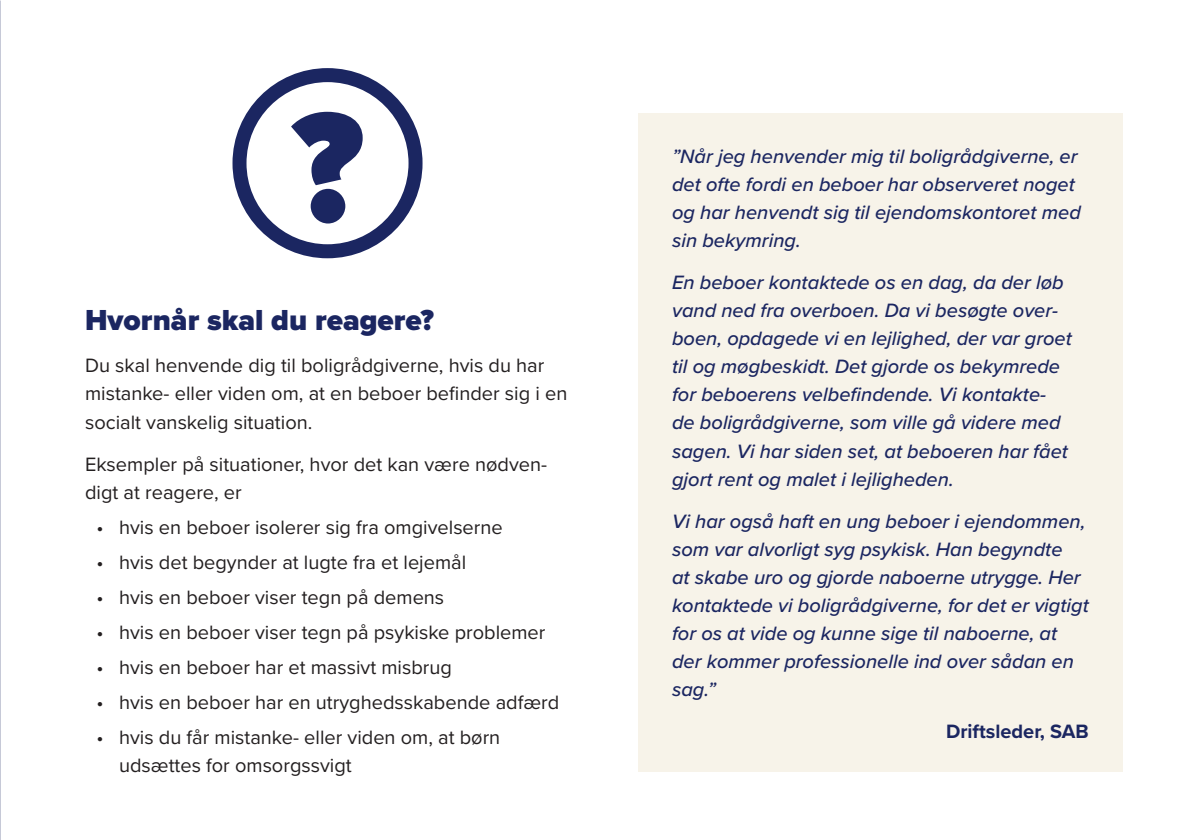
<style>
.page{position:relative;width:1191px;height:840px;background:#fff}
.page>*{position:absolute;margin:0;border:0;box-sizing:border-box;transform-origin:0 0}
.Page_header{font:900 162px "Proxima Nova";color:#1b2661}
.Page_header-2{font:900 30px "Proxima Nova";color:#1b2661}
.Fill{font:italic 500 20px/28px "Proxima Nova";color:#1b2661}
.Fill-2{font:20px/28px "Proxima Nova";color:#231f20}
.Fill-3{font:700 20px "Proxima Nova";color:#1b2661}
</style>
<div class="page">
<div style="left:638px;top:113px;width:485px;height:658px;background:#f7f3e9"></div>
<div style="left:232px;top:68px;width:190px;height:190px;border:14px solid #1b2661;border-radius:50%"></div>
<p class="Page_header" style="left:291px;top:47px;width:74px">?</p>
<p class="Page_header-2" style="left:85px;top:298px;width:350px">Hvornår skal du reagere?</p>
<p class="Fill-2" style="left:85px;top:350px;width:484px">Du skal henvende dig til boligrådgiverne, hvis du har mistanke- eller viden om, at en beboer befinder sig i en socialt vanskelig situation.</p>
<p class="Fill-2" style="left:85px;top:448px;width:463px">Eksempler på situationer, hvor det kan være nødven&shy;digt at reagere, er</p>
<p class="Fill-2" style="left:96px;top:511px;width:408px">• hvis en beboer isolerer sig fra omgivelserne</p>
<p class="Fill-2" style="left:96px;top:546px;width:371px">• hvis det begynder at lugte fra et lejemål</p>
<p class="Fill-2" style="left:96px;top:581px;width:349px">• hvis en beboer viser tegn på demens</p>
<p class="Fill-2" style="left:96px;top:616px;width:450px">• hvis en beboer viser tegn på psykiske problemer</p>
<p class="Fill-2" style="left:96px;top:651px;width:357px">• hvis en beboer har et massivt misbrug</p>
<p class="Fill-2" style="left:96px;top:686px;width:464px">• hvis en beboer har en utryghedsskabende adfærd</p>
<p class="Fill-2" style="left:119px;top:721px;width:383px;text-indent:-23px">• hvis du får mistanke- eller viden om, at børn udsættes for omsorgssvigt</p>
<p class="Fill" style="left:672px;top:142px;width:410px">”Når jeg henvender mig til boligrådgiverne, er det ofte fordi en beboer har observeret noget og har henvendt sig til ejendomskontoret med sin bekymring.</p>
<p class="Fill" style="left:672px;top:268px;width:401px">En beboer kontaktede os en dag, da der løb vand ned fra overboen. Da vi besøgte over&shy;boen, opdagede vi en lejlighed, der var groet til og møgbeskidt. Det gjorde os bekymrede for beboerens velbefindende. Vi kontakte&shy;de boligrådgiverne, som ville gå videre med sagen. Vi har siden set, at beboeren har fået gjort rent og malet i lejligheden.</p>
<p class="Fill" style="left:672px;top:506px;width:418px">Vi har også haft en ung beboer i ejendommen, som var alvorligt syg psykisk. Han begyndte<br>at skabe uro og gjorde naboerne utrygge. Her kontaktede vi boligrådgiverne, for det er vigtigt for os at vide og kunne sige til naboerne, at der kommer professionelle ind over sådan en sag.”</p>
<p class="Fill-3" style="left:946px;top:715px;width:144px">Driftsleder, SAB</p>
</div>
